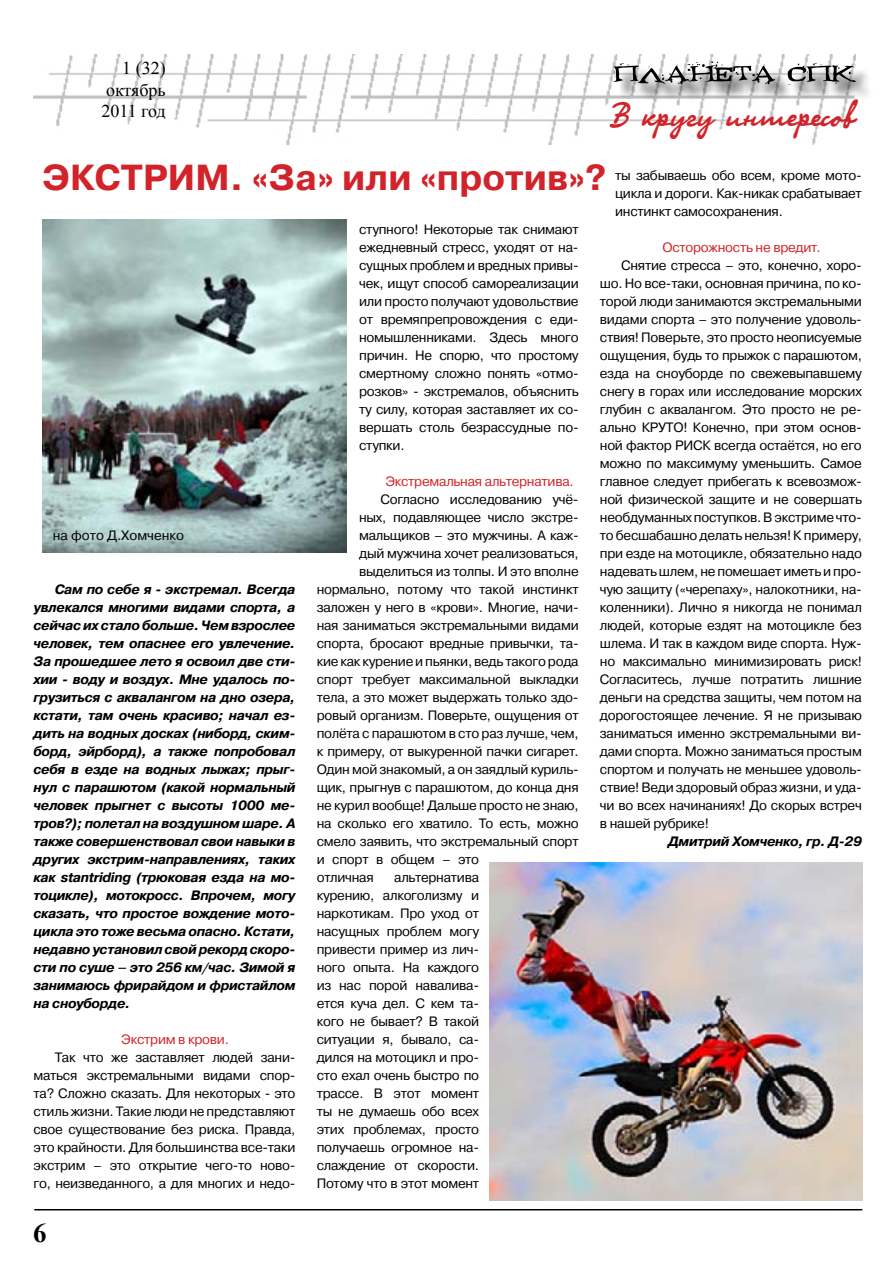
<style>
.page{position:relative;width:893px;height:1263px;background:#fff}
.page>*{position:absolute;margin:0;border:0;box-sizing:border-box;transform-origin:0 0}
.t1{font:700 36px "Pragmatica WINC";color:#d2232a}
.t2{font:36px "Olga CTT";color:#d2232a}
.t3{font:700 27px "Times New Roman";color:#000}
.t4{font:18px/21.6px "Times New Roman";color:#000;text-align:justify}
.t5{font:13.5px/18px "Pragmatica WINC";letter-spacing:-.02em;color:#000;text-align:justify}
.t6{font:italic 700 13.5px/18px "Pragmatica WINC";letter-spacing:-.02em;color:#000;text-align:justify}
.t7{font:13.5px "Pragmatica WINC";letter-spacing:-.02em;color:#d2232a}
.t8{font:13.5px "Pragmatica WINC";color:#000}
</style>
<div class="page">
<img style="left:33px;top:54px;width:823px;height:90px">
<div style="left:616px;top:64px;width:258px;height:39px;background:#000;opacity:.75"></div>
<svg style="left:614px;top:62px;width:242px;height:23px"></svg>
<hr style="left:34px;top:1209px;width:828px;height:1px;background:#000">
<img style="left:489px;top:862px;width:373px;height:339px">
<img style="left:42px;top:219px;width:305px;height:334px">
<h3 class="t4" style="left:101px;top:57px;width:66px;text-indent:21px">1 (32) октябрь 2011 год</h3>
<h1 class="t2" style="left:612px;top:90px;width:243px">В кругу интересов</h1>
<h1 class="t1" style="left:42px;top:157px;width:565px">ЭКСТРИМ. «За» или «против»?</h1>
<p class="t5" style="left:359px;top:220px;width:221px">ступного! Некоторые так снимают ежедневный стресс, уходят от на&shy;сущных проблем и вредных привы&shy;чек, ищут способ самореализации или просто получают удовольствие от времяпрепровождения с еди&shy;номышленниками. Здесь много причин. Не спорю, что простому смертному сложно понять «отмо&shy;розков» - экстремалов, объяснить ту силу, которая заставляет их со&shy;вершать столь безрассудные по&shy;ступки.</p>
<p class="t7" style="left:385px;top:474px;width:190px">Экстремальная альтернатива.</p>
<p class="t5" style="left:380px;top:490px;width:200px">Согласно исследованию учё-</p>
<p class="t5" style="left:359px;top:508px;width:221px">ных, подавляющее число экстре-</p>
<p class="t5" style="left:359px;top:526px;width:221px">мальщиков – это мужчины. А каж-</p>
<p class="t5" style="left:359px;top:544px;width:221px">дый мужчина хочет реализоваться,</p>
<p class="t5" style="left:359px;top:562px;width:221px">выделиться из толпы. И это вполне</p>
<p class="t5" style="left:317px;top:580px;width:263px">нормально, потому что такой инстинкт</p>
<p class="t5" style="left:317px;top:598px;width:264px">заложен у него в «крови». Многие, начи-</p>
<p class="t5" style="left:317px;top:616px;width:264px">ная заниматься экстремальными видами</p>
<p class="t5" style="left:317px;top:634px;width:264px">спорта, бросают вредные привычки, та-</p>
<p class="t5" style="left:317px;top:652px;width:263px">кие как курение и пьянки, ведь такого рода</p>
<p class="t5" style="left:317px;top:670px;width:264px">спорт требует максимальной выкладки</p>
<p class="t5" style="left:317px;top:688px;width:263px">тела, а это может выдержать только здо-</p>
<p class="t5" style="left:317px;top:706px;width:263px">ровый организм. Поверьте, ощущения от</p>
<p class="t5" style="left:317px;top:724px;width:264px">полёта с парашютом в сто раз лучше, чем,</p>
<p class="t5" style="left:317px;top:742px;width:263px">к примеру, от выкуренной пачки сигарет.</p>
<p class="t5" style="left:317px;top:760px;width:263px">Один мой знакомый, а он заядлый куриль-</p>
<p class="t5" style="left:317px;top:778px;width:263px">щик, прыгнув с парашютом, до конца дня</p>
<p class="t5" style="left:317px;top:796px;width:264px">не курил вообще! Дальше просто не знаю,</p>
<p class="t5" style="left:317px;top:814px;width:263px">на сколько его хватило. То есть, можно</p>
<p class="t5" style="left:317px;top:832px;width:264px">смело заявить, что экстремальный спорт</p>
<p class="t5" style="left:317px;top:850px;width:164px">и спорт в общем – это</p>
<p class="t5" style="left:317px;top:868px;width:58px">отличная</p>
<p class="t5" style="left:615px;top:166px;width:248px">ты забываешь обо всем, кроме мото&shy;цикла и дороги. Как-никак срабатывает инстинкт самосохранения.</p>
<p class="t7" style="left:662px;top:240px;width:160px">Осторожность не вредит.</p>
<p class="t5" style="left:600px;top:256px;width:264px;text-indent:21px">Снятие стресса – это, конечно, хоро&shy;шо. Но все-таки, основная причина, по ко&shy;торой люди занимаются экстремальными видами спорта – это получение удоволь&shy;ствия! Поверьте, это просто неописуемые ощущения, будь то прыжок с парашютом, езда на сноуборде по свежевыпавшему снегу в горах или исследование морских глубин с аквалангом. Это просто не ре&shy;ально КРУТО! Конечно, при этом основ&shy;ной фактор РИСК всегда остаётся, но его можно по максимуму уменьшить. Самое главное следует прибегать к всевозмож&shy;ной физической защите и не совершать необдуманных поступков. В экстриме что&shy;то бесшабашно делать нельзя! К примеру, при езде на мотоцикле, обязательно надо надевать шлем, не помешает иметь и про&shy;чую защиту («черепаху», налокотники, на&shy;коленники). Лично я никогда не понимал людей, которые ездят на мотоцикле без шлема. И так в каждом виде спорта. Нуж&shy;но максимально минимизировать риск!<br>Согласитесь, лучше потратить лишние деньги на средства защиты, чем потом на дорогостоящее лечение. Я не призываю заниматься именно экстремальными ви&shy;дами спорта. Можно заниматься простым спортом и получать не меньшее удоволь&shy;ствие! Веди здоровый образ жизни, и уда&shy;чи во всех начинаниях! До скорых встреч в нашей рубрике!</p>
<p class="t6" style="left:668px;top:832px;width:195px">Дмитрий Хомченко, гр. Д-29</p>
<p class="t8" style="left:53px;top:527px;width:133px">на фото Д.Хомченко</p>
<p class="t6" style="left:33px;top:580px;width:264px;text-indent:21px">Сам по себе я - экстремал. Всегда увлекался многими видами спорта, а сейчас их стало больше. Чем взрослее человек, тем опаснее его увлечение.<br>За прошедшее лето я освоил две сти&shy;хии - воду и воздух. Мне удалось по&shy;грузиться с аквалангом на дно озера, кстати, там очень красиво; начал ез&shy;дить на водных досках (ниборд, ским&shy;борд, эйрборд), а также попробовал себя в езде на водных лыжах; прыг&shy;нул с парашютом (какой нормальный человек прыгнет с высоты 1000 ме&shy;тров?); полетал на воздушном шаре. А также совершенствовал свои навыки в других экстрим-направлениях, таких как stantriding (трюковая езда на мо&shy;тоцикле), мотокросс. Впрочем, могу сказать, что простое вождение мото&shy;цикла это тоже весьма опасно. Кстати, недавно установил свой рекорд скоро&shy;сти по суше – это 256 км/час. Зимой я занимаюсь фрирайдом и фристайлом на сноуборде.</p>
<p class="t7" style="left:121px;top:1032px;width:109px">Экстрим в крови.</p>
<p class="t5" style="left:33px;top:1048px;width:264px;text-indent:21px">Так что же заставляет людей зани&shy;маться экстремальными видами спор&shy;та? Сложно сказать. Для некоторых - это стиль жизни. Такие люди не представляют свое существование без риска. Правда, это крайности. Для большинства все-таки экстрим – это открытие чего-то ново&shy;го, неизведанного, а для многих и недо-</p>
<p class="t5" style="left:317px;top:868px;width:164px;text-indent:77px">альтернатива курению, алкоголизму и наркотикам. Про уход от насущных проблем могу привести пример из лич&shy;ного опыта. На каждого из нас порой навалива&shy;ется куча дел. С кем та&shy;кого не бывает? В такой ситуации я, бывало, са&shy;дился на мотоцикл и про&shy;сто ехал очень быстро по трассе. В этот момент ты не думаешь обо всех этих проблемах, просто получаешь огромное на&shy;слаждение от скорости.<br>Потому что в этот момент</p>
<h2 class="t3" style="left:33px;top:1214px;width:15px">6</h2>
</div>
